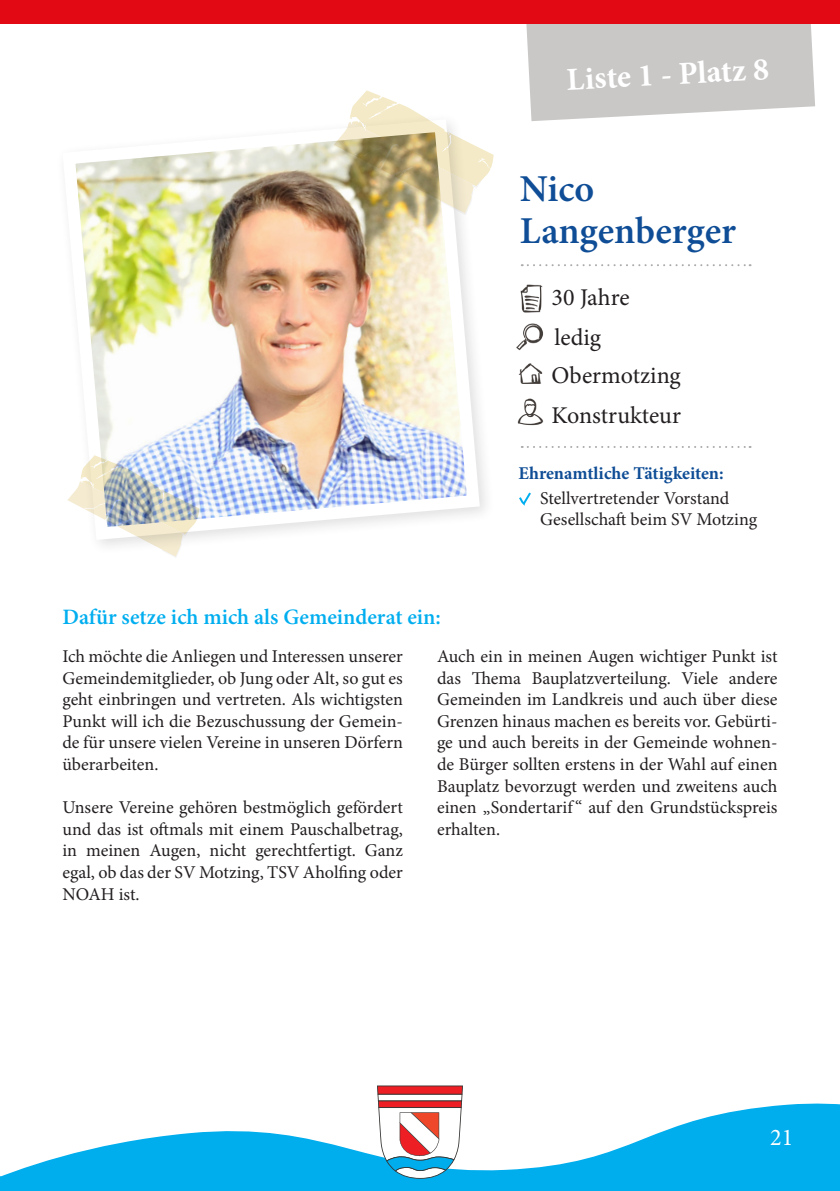
<style>
.page{position:relative;width:840px;height:1191px;background:#fff}
.page>*{position:absolute;margin:0;border:0;box-sizing:border-box;transform-origin:0 0}
.t1{font:600 38px/41.8px "Minion Pro";letter-spacing:-.005em;color:#0f4d96}
.t2{font:700 32px "Minion Pro";color:#fff}
.t3{font:24px/39px "Minion Pro";color:#231f20}
.t4{font:24px "Minion Pro";color:#fff}
.t5{font:600 22px "Minion Pro";color:#00aeef}
.t6{font:18px/21.6px "Minion Pro";color:#231f20;text-align:justify}
.t7{font:700 18px "Minion Pro";color:#0f4d96}
</style>
<div class="page">
<svg style="left:526px;top:24px;width:288px;height:97px;background:#cdcdcc"></svg>
<img style="left:75px;top:141px;width:411px;height:397px">
<svg style="left:333px;top:90px;width:160px;height:125px"></svg>
<svg style="left:68px;top:455px;width:131px;height:102px"></svg>
<svg style="left:521px;top:264px;width:229px;height:2px"></svg>
<svg style="left:521px;top:446px;width:229px;height:2px"></svg>
<img style="left:520px;top:284px;width:23px;height:29px">
<img style="left:518px;top:363px;width:25px;height:21px">
<img style="left:517px;top:398px;width:27px;height:28px">
<img style="left:516px;top:323px;width:27px;height:28px">
<svg style="left:519px;top:492px;width:12px;height:13px"></svg>
<svg style="left:21px;top:1096px;width:818px;height:95px;fill:#00aded"></svg>
<svg style="left:0;top:1169px;width:21px;height:22px"></svg>
<svg style="left:377px;top:1085px;width:85px;height:93px"></svg>
<div style="left:0;top:0;width:839px;height:24px;background:#e30914"></div>
<h2 class="t2" style="left:565px;top:57px;width:204px;rotate:-3deg">Liste 1 - Platz 8</h2>
<h1 class="t1" style="left:519px;top:170px;width:217px">Nico<br>Langenberger</h1>
<h3 class="t3" style="left:551px;top:278px;width:131px">30 Jahre ledig<br>Obermotzing</h3>
<h3 class="t3" style="left:551px;top:396px;width:131px">Konstrukteur</h3>
<p class="t7" style="left:518px;top:460px;width:207px">Ehrenamtliche Tätigkeiten:</p>
<p class="t6" style="left:540px;top:487px;width:218px">Stellvertretender Vorstand<br>Gesellschaft beim SV Motzing</p>
<p class="t5" style="left:62px;top:603px;width:380px">Dafür setze ich mich als Gemeinderat ein:</p>
<p class="t6" style="left:62px;top:645px;width:342px">Ich möchte die Anliegen und Interessen unserer Gemeindemitglieder, ob Jung oder Alt, so gut es geht einbringen und vertreten. Als wichtigsten Punkt will ich die Bezuschussung der Gemein&shy;de für unsere vielen Vereine in unseren Dörfern überarbeiten.</p>
<p class="t6" style="left:62px;top:797px;width:342px">Unsere Vereine gehören bestmöglich gefördert und das ist oftmals mit einem Pauschalbetrag, in meinen Augen, nicht gerechtfertigt. Ganz egal, ob das der SV Motzing, TSV Aholfing oder NOAH ist.</p>
<p class="t6" style="left:437px;top:645px;width:342px">Auch ein in meinen Augen wichtiger Punkt ist das Thema Bauplatzverteilung. Viele andere Gemeinden im Landkreis und auch über diese Grenzen hinaus machen es bereits vor. Gebürti&shy;ge und auch bereits in der Gemeinde wohnen&shy;de Bürger sollten erstens in der Wahl auf einen Bauplatz bevorzugt werden und zweitens auch einen „Sondertarif “ auf den Grundstückspreis erhalten.</p>
<h3 class="t4" style="left:769px;top:1120px;width:25px">21</h3>
</div>
